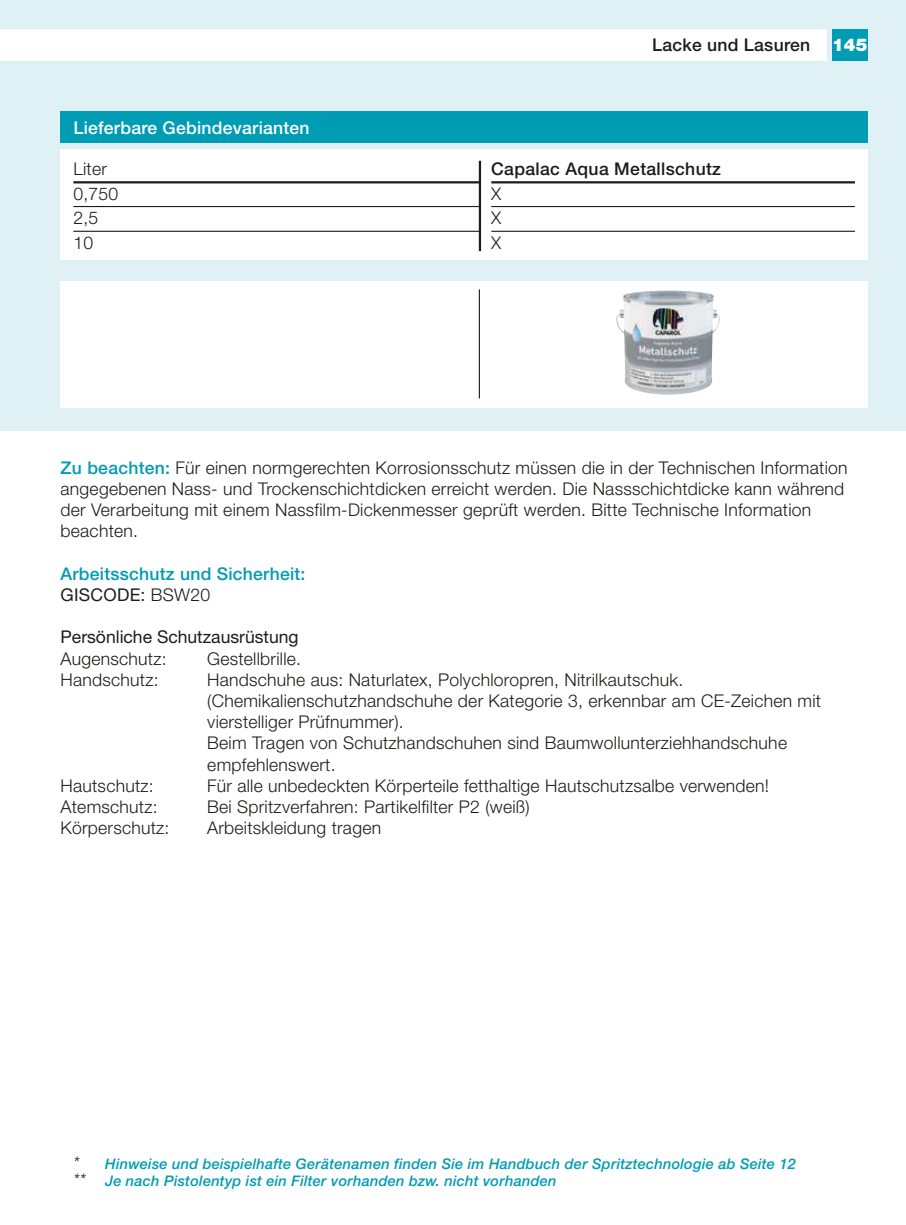
<style>
.page{position:relative;width:906px;height:1225px;background:#fff}
.page>*{position:absolute;margin:0;border:0;box-sizing:border-box;transform-origin:0 0}
.t1{font:300 17.55px/21.2px "Helvetica Neue LT";letter-spacing:.015em;color:#1d1d1b}
.t2{font:500 17.55px/21.2px "Helvetica Neue LT";letter-spacing:.015em;color:#009cb4}
.t3{font:500 17.55px "Helvetica Neue LT";letter-spacing:.02em;color:#1d1d1b}
.t4{font:17.55px "Helvetica Neue LT";color:#1d1d1b}
.t5{font:500 17.55px "Helvetica Neue LT";letter-spacing:.015em;color:#fff}
.t6{font:900 17.55px "Helvetica Neue LT";color:#fff}
.t7{font:italic 300 17.55px "Helvetica Neue LT";color:#1d1d1b}
.t8{font:italic 500 14.62px "Helvetica Neue LT";letter-spacing:.015em;color:#009cb4}
.s1{font-weight:500;color:#009cb4}
.s2{font-weight:400;color:#1d1d1b}
.s3{font-weight:300;color:#1d1d1b}
.s4{font-weight:300;font-size:17.55px;color:#1d1d1b}
</style>
<div class="page">
<div style="left:0;top:0;width:906px;height:430px;background:#e0f1f6"></div>
<div style="left:0;top:29px;width:826px;height:32px;background:#fff"></div>
<div style="left:832px;top:29px;width:35px;height:32px;background:#009cb4"></div>
<div style="left:61px;top:281px;width:806px;height:127px;background:#fff"></div>
<hr style="left:479px;top:289px;width:1px;height:109px;background:#1d1d1b">
<img style="left:616px;top:290px;width:103px;height:105px">
<div style="left:61px;top:111px;width:806px;height:31px;background:#009cb4"></div>
<div style="left:61px;top:149px;width:806px;height:111px;background:#fff"></div>
<hr style="left:73px;top:181px;width:406px;height:2px;background:#1d1d1b">
<hr style="left:73px;top:206px;width:406px;height:1px;background:#1d1d1b">
<hr style="left:73px;top:231px;width:406px;height:1px;background:#1d1d1b">
<svg style="left:481px;top:165px;width:1px;height:81px"></svg>
<hr style="left:491px;top:181px;width:364px;height:2px;background:#1d1d1b">
<hr style="left:491px;top:206px;width:364px;height:1px;background:#1d1d1b">
<hr style="left:491px;top:231px;width:364px;height:1px;background:#1d1d1b">
<hr style="left:479px;top:161px;width:2px;height:90px;background:#1d1d1b">
<p class="t3" style="left:652px;top:34px;width:160px">Lacke und Lasuren</p>
<p class="t6" style="left:832px;top:35px;width:37px">145</p>
<p class="t5" style="left:73px;top:118px;width:238px">Lieferbare Gebindevarianten</p>
<p class="t1" style="left:73px;top:156px;width:46px;line-height:24.8px">Liter<br>0,750<br>2,5<br>10</p>
<p class="t3" style="left:491px;top:158px;width:231px">Capalac Aqua Metallschutz</p>
<p class="t1" style="left:491px;top:181px;width:12px;line-height:24.8px;text-align:justify">X X X</p>
<p class="t1" style="left:61px;top:456px;width:788px"><span class="s1">Zu beachten:</span> Für einen normgerechten Korrosionsschutz müssen die in der Technischen Information angegebenen Nass- und Trockenschichtdicken erreicht werden. Die Nassschichtdicke kann während der Verarbeitung mit einem Nassfilm-Dickenmesser geprüft werden. Bitte Technische Information beachten.</p>
<p class="t2" style="left:61px;top:562px;width:246px">Arbeitsschutz und Sicherheit:<br><span class="s2">GISCODE:</span> <span class="s3">BSW20</span></p>
<p class="t4" style="left:61px;top:626px;width:239px">Persönliche Schutzausrüstung</p>
<p class="t1" style="left:61px;top:647px;width:108px">Augenschutz:</p>
<p class="t1" style="left:207px;top:647px;width:95px">Gestellbrille.</p>
<p class="t1" style="left:61px;top:668px;width:100px">Handschutz:</p>
<p class="t1" style="left:207px;top:668px;width:615px">Handschuhe aus: Naturlatex, Polychloropren, Nitrilkautschuk. (Chemikalienschutzhandschuhe der Kategorie 3, erkennbar am CE-Zeichen mit vierstelliger Prüfnummer).<br>Beim Tragen von Schutz hand schuhen sind Baum woll unter zieh hand schuhe empfehlenswert.</p>
<p class="t1" style="left:61px;top:774px;width:95px">Hautschutz:</p>
<p class="t1" style="left:207px;top:774px;width:563px">Für alle unbedeckten Körperteile fetthaltige Hautschutzsalbe verwenden!</p>
<p class="t1" style="left:61px;top:796px;width:99px">Atemschutz:</p>
<p class="t1" style="left:207px;top:796px;width:324px">Bei Spritz verfahren: Partikelfilter P2 (weiß)</p>
<p class="t1" style="left:61px;top:817px;width:110px">Körperschutz:</p>
<p class="t1" style="left:207px;top:817px;width:175px">Arbeitskleidung tragen</p>
<p class="t8" style="left:73px;top:1154px;width:724px"><span class="s4">*</span> Hinweise und beispielhafte Gerätenamen finden Sie im Handbuch der Spritztechnologie ab Seite 12</p>
<p class="t7" style="left:73px;top:1169px;width:14px">**</p>
<p class="t8" style="left:105px;top:1171px;width:453px">Je nach Pistolentyp ist ein Filter vorhanden bzw. nicht vorhanden</p>
</div>
